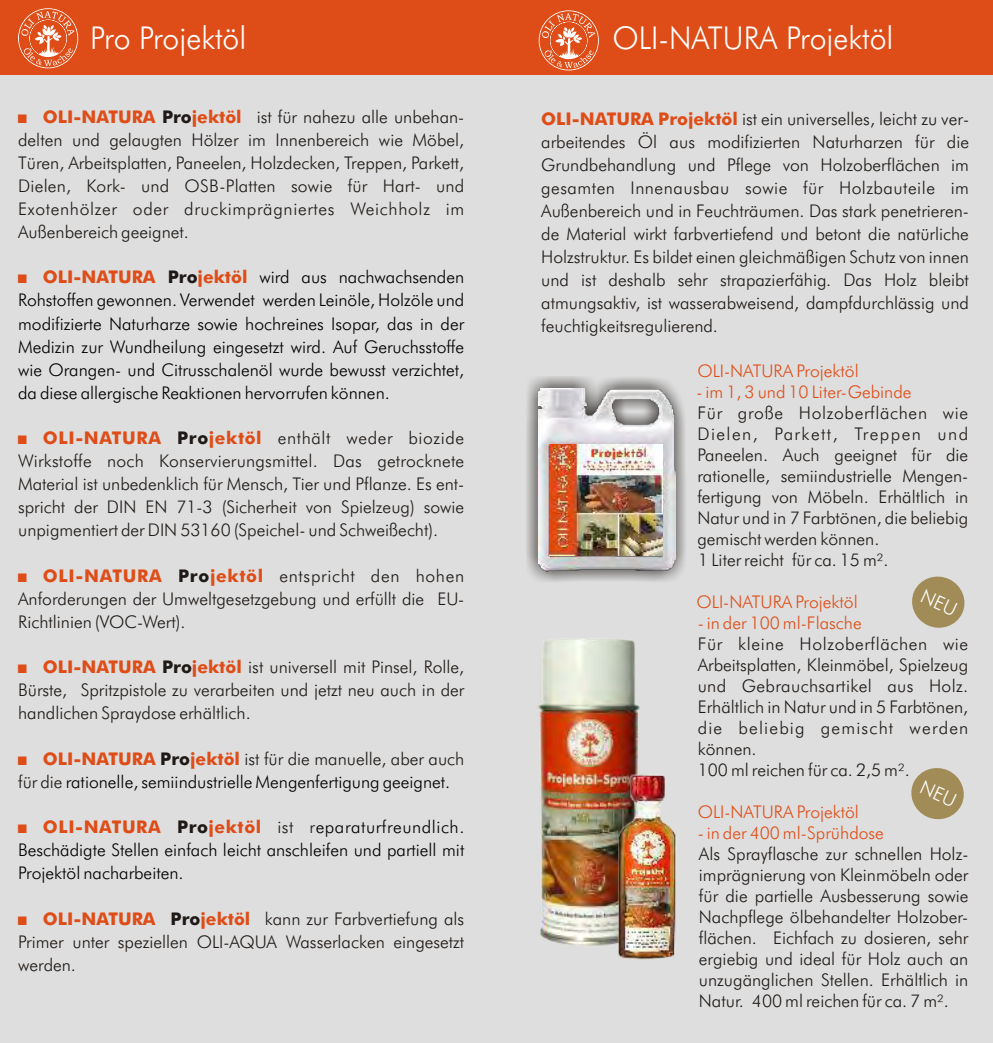
<style>
.page{position:relative;width:993px;height:1043px;background:#fff}
.page>*{position:absolute;margin:0;border:0;box-sizing:border-box;transform-origin:0 0}
.t1{font:31.5px "Futura Lt BT";color:#fff;scale:.96 1}
.t2{font:17.5px/23.1px "Futura Lt BT";color:#1f1a17;text-align:justify}
.t3{font:17.5px/23.1px "Futura Lt BT";color:#000;text-align:justify}
.t4{font:17.5px "Futura Lt BT";color:#de4d17}
.t5{font:700 17.5px "Futura Md BT";color:#de4d17}
.t6{font:17.5px "Futura Lt BT";letter-spacing:.03em;color:#000}
.t7{font:700 17.5px "Futura Md BT";letter-spacing:.035em;color:#de4d17}
.t8{font:700 17.5px "Futura Md BT";letter-spacing:.04em;color:#de4d17}
.t9{font:700 17.5px "Futura Md BT";letter-spacing:.03em;color:#de4d17}
.s1{color:#1f1a17}
.s2{font-family:"Futura Md BT";font-weight:700;color:#de4d17}
.s3{font-family:"Futura Md BT";font-weight:700}
</style>
<div class="page">
<div style="left:0;top:73px;width:992px;height:970px;background:#dedede"></div>
<div style="left:0;top:0;width:992px;height:75px;background:#de4d17"></div>
<svg style="left:18px;top:8px;width:60px;height:60px"></svg>
<svg style="left:538px;top:10px;width:60px;height:60px"></svg>
<img style="left:538px;top:639px;width:102px;height:306px">
<img style="left:572px;top:766px;width:104px;height:194px">
<img style="left:526px;top:377px;width:159px;height:205px">
<img style="left:538px;top:388px;width:137px;height:183px">
<img style="left:549px;top:445px;width:113px;height:111px">
<svg style="left:911px;top:768px;width:53px;height:52px"></svg>
<svg style="left:912px;top:576px;width:53px;height:52px"></svg>
<h1 class="t1" style="left:90px;top:25px;width:164px">Pro Projektöl</h1>
<p class="t2" style="left:18px;top:107px;width:447px;text-indent:238px">ist für nahezu alle unbehan&shy;delten und gelaugten Hölzer im Innenbereich wie Möbel, Türen, Arbeitsplatten, Paneelen, Holzdecken, Treppen, Parkett, Dielen, Kork- und OSB-Platten sowie für Hart- und Exotenhölzer oder druckimprägniertes Weichholz im Außenbereich geeignet.</p>
<p class="t5" style="left:43px;top:109px;width:200px">OLI-NATURA <span class="s1">Pro</span>jektöl</p>
<p class="t3" style="left:18px;top:267px;width:447px;text-indent:241px">wird aus nachwachsenden Rohstoffen gewonnen. Verwendet werden Leinöle, Holzöle und modifizierte Naturharze sowie hochreines Isopar, das in der Medizin zur Wundheilung eingesetzt wird. Auf Geruchsstoffe wie Orangen- und Citrusschalenöl wurde bewusst verzichtet, da diese allergische Reaktionen hervorrufen können.</p>
<p class="t5" style="left:43px;top:270px;width:114px">OLI-NATURA</p>
<p class="t5" style="left:168px;top:270px;width:81px"><span class="s1">Pro</span>jektöl</p>
<p class="t2" style="left:18px;top:428px;width:447px;text-indent:259px">enthält weder biozide Wirkstoffe noch Konservierungsmittel. Das getrocknete Material ist unbedenklich für Mensch, Tier und Pflanze. Es ent&shy;spricht der DIN EN 71-3 (Sicherheit von Spielzeug) sowie unpigmentiert der DIN 53160 (Speichel- und Schweißecht).</p>
<p class="t2" style="left:18px;top:566px;width:447px;text-indent:261px">entspricht den hohen Anforderungen der Umweltgesetzgebung und erfüllt die EU-Richtlinien (VOC-Wert).</p>
<p class="t7" style="left:43px;top:431px;width:119px">OLI-NATURA</p>
<p class="t7" style="left:177px;top:431px;width:86px"><span class="s1">Pro</span>jektöl</p>
<p class="t8" style="left:43px;top:568px;width:120px">OLI-NATURA</p>
<p class="t8" style="left:178px;top:568px;width:87px"><span class="s1">Pro</span>jektöl</p>
<p class="t2" style="left:43px;top:657px;width:423px"><span class="s2">OLI-NATURA</span> <span class="s3">Pro</span><span class="s2">jektöl</span> ist universell mit Pinsel, Rolle,</p>
<p class="t2" style="left:18px;top:680px;width:448px">Bürste, Spritzpistole zu verarbeiten und jetzt neu auch in der handlichen Spraydose erhältlich.</p>
<p class="t2" style="left:43px;top:749px;width:423px"><span class="s2">OLI-NATURA</span> <span class="s3">Pro</span><span class="s2">jektöl</span> ist für die manuelle, aber auch</p>
<p class="t3" style="left:18px;top:772px;width:433px"><span class="s1">für die</span> rationelle, semiindustrielle Mengenfertigung geeignet.</p>
<p class="t6" style="left:277px;top:820px;width:188px"><span class="s1">ist r</span>eparaturfreundlich.</p>
<p class="t9" style="left:43px;top:820px;width:119px">OLI-NATURA</p>
<p class="t9" style="left:177px;top:820px;width:86px"><span class="s1">Pro</span>jektöl</p>
<p class="t3" style="left:18px;top:840px;width:447px">Beschädigte Stellen einfach leicht anschleifen und partiell mit<br>Projektöl nacharbeiten.</p>
<p class="t2" style="left:18px;top:908px;width:447px;text-indent:246px">kann zur Farbvertiefung als Primer unter speziellen OLI-AQUA Wasserlacken eingesetzt werden.</p>
<p class="t5" style="left:43px;top:911px;width:114px">OLI-NATURA</p>
<p class="t5" style="left:171px;top:911px;width:81px"><span class="s1">Pro</span>jektöl</p>
<h1 class="t1" style="left:612px;top:26px;width:294px">OLI-NATURA Projektöl</h1>
<p class="t2" style="left:541px;top:109px;width:429px"><span class="s2">OLI-NATURA Projektöl</span> ist ein universelles, leicht zu ver&shy;arbeitendes Öl aus modifizierten Naturharzen für die Grundbehandlung und Pflege von Holzoberflächen im gesamten Innenausbau sowie für Holzbauteile im Außenbereich und in Feuchträumen. Das stark penetrieren&shy;de Material wirkt farbvertiefend und betont die natürliche Holzstruktur. Es bildet einen gleichmäßigen Schutz von innen und ist deshalb sehr strapazierfähig. Das Holz bleibt atmungsaktiv, ist wasserabweisend, dampfdurchlässig und feuchtigkeitsregulierend.</p>
<p class="t4" style="left:697px;top:364px;width:163px">OLI-NATURA Projektöl</p>
<p class="t4" style="left:696px;top:385px;width:216px">- im 1, 3 und 10 Liter-Gebinde</p>
<p class="t2" style="left:697px;top:404px;width:272px;line-height:21px;text-align:left">Für große Holzoberflächen wie<br>Dielen, Parkett, Treppen und<br>Paneelen. Auch geeignet für die rationelle, semiindustrielle Mengen&shy;fertigung von Möbeln. Erhältlich in<br>Natur und in 7 Farbtönen, die beliebig gemischt werden können.<br>1 Liter reicht für ca. 15 m².</p>
<p class="t4" style="left:696px;top:595px;width:163px">OLI-NATURA Projektöl</p>
<p class="t4" style="left:697px;top:616px;width:165px">- in der 100 ml-Flasche</p>
<p class="t2" style="left:697px;top:635px;width:272px;line-height:21px;text-align:left">Für kleine Holzoberflächen wie<br>Arbeitsplatten, Kleinmöbel, Spielzeug und Gebrauchsartikel aus Holz.<br>Erhältlich in Natur und in 5 Farbtönen, die beliebig gemischt werden können.<br>100 ml reichen für ca. 2,5 m².</p>
<p class="t4" style="left:697px;top:805px;width:163px">OLI-NATURA Projektöl</p>
<p class="t4" style="left:697px;top:825px;width:188px">- in der 400 ml-Sprühdose</p>
<p class="t2" style="left:698px;top:845px;width:271px;line-height:21px">Als Sprayflasche zur schnellen Holz&shy;imprägnierung von Kleinmöbeln oder für die partielle Ausbesserung sowie Nachpflege ölbehandelter Holzober&shy;flächen. Eichfach zu dosieren, sehr ergiebig und ideal für Holz auch an unzugänglichen Stellen. Erhältlich in Natur. 400 ml reichen für ca. 7 m².</p>
</div>
